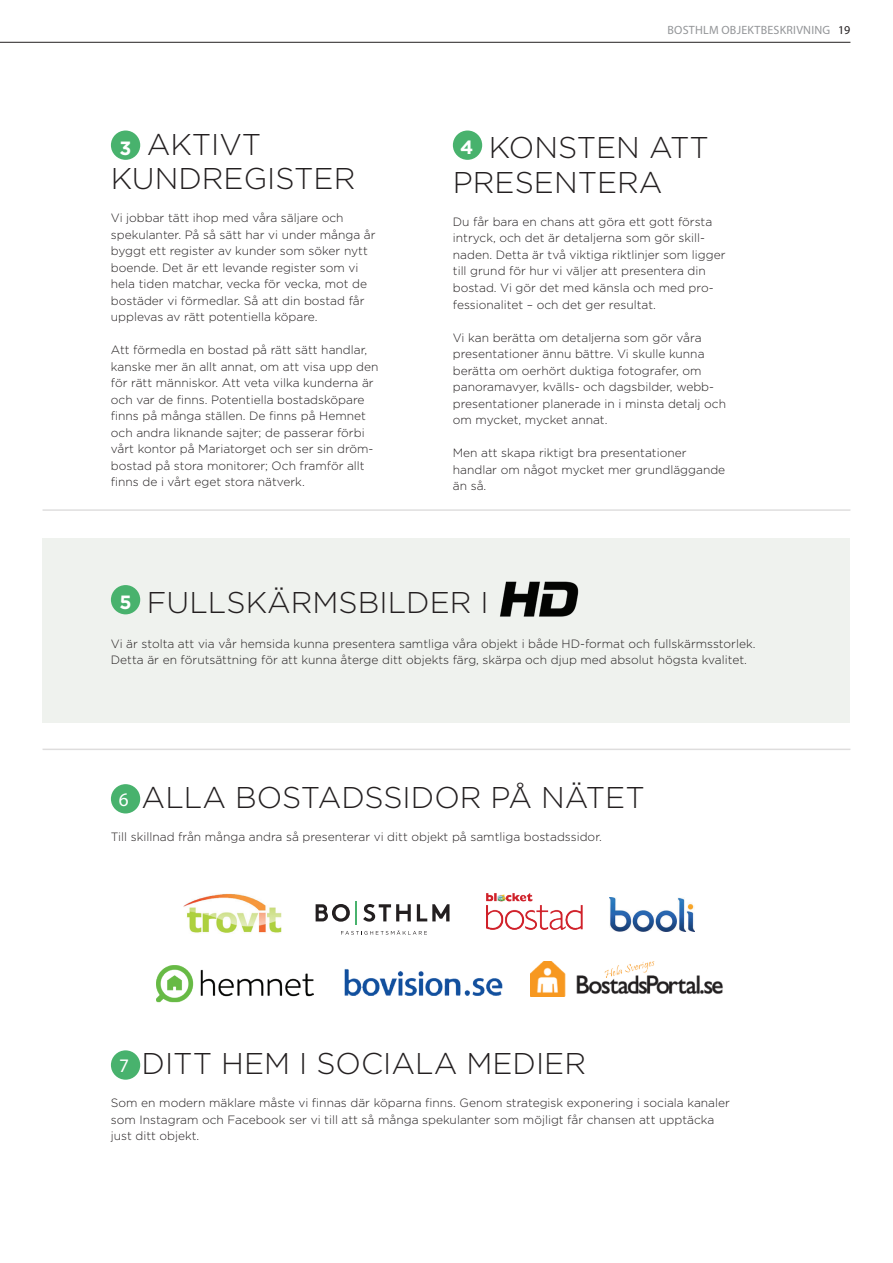
<style>
.page{position:relative;width:893px;height:1263px;background:#fff}
.page>*{position:absolute;margin:0;border:0;box-sizing:border-box;transform-origin:0 0}
.t1{font:300 30px/34.5px "Gotham";color:#231f20}
.t2{font:700 19.2px "Gotham";color:#fff}
.t3{font:19.2px "Myriad Pro";color:#fff}
.t4{font:300 12px/16.5px "Gotham";color:#231f20}
.t5{font:12px "Myriad Pro";letter-spacing:.02em;color:#939598}
.s1{color:#231f20}
</style>
<div class="page">
<div style="left:43px;top:539px;width:807px;height:184px;background:#eff2ee"></div>
<hr style="left:43px;top:749px;width:807px;height:1px;background:#231f20">
<hr style="left:43px;top:509px;width:807px;height:2px;background:#231f20">
<img style="left:500px;top:581px;width:78px;height:36px">
<hr style="left:0;top:42px;width:850px;height:1px;background:#231f20">
<div style="left:111px;top:131px;width:29px;height:29px;background:#48b26d;border-radius:50%"></div>
<div style="left:453px;top:131px;width:29px;height:29px;background:#48b26d;border-radius:50%"></div>
<div style="left:111px;top:585px;width:29px;height:29px;background:#48b26d;border-radius:50%"></div>
<img style="left:486px;top:893px;width:96px;height:36px">
<img style="left:610px;top:898px;width:84px;height:33px">
<img style="left:184px;top:893px;width:98px;height:40px">
<img style="left:530px;top:961px;width:193px;height:35px">
<img style="left:156px;top:965px;width:157px;height:38px">
<img style="left:344px;top:969px;width:159px;height:27px">
<svg style="left:341px;top:930px;width:86px;height:5px"></svg>
<svg style="left:417px;top:904px;width:32px;height:17px"></svg>
<svg style="left:316px;top:904px;width:34px;height:18px"></svg>
<svg style="left:363px;top:904px;width:48px;height:18px"></svg>
<svg style="left:356px;top:901px;width:1px;height:23px"></svg>
<div style="left:111px;top:784px;width:29px;height:29px;background:#48b26d;border-radius:50%"></div>
<div style="left:111px;top:1050px;width:29px;height:30px;background:#48b26d;border-radius:50%"></div>
<p class="t5" style="left:667px;top:23px;width:185px">BOSTHLM OBJEKTBESKRIVNING <span class="s1">19</span></p>
<h1 class="t1" style="left:111px;top:126px;width:246px;text-indent:36px">AKTIVT<br>KUNDREGISTER</h1>
<p class="t4" style="left:111px;top:209px;width:266px">Vi jobbar tätt ihop med våra säljare och spekulanter. På så sätt har vi under många år byggt ett register av kunder som söker nytt boende. Det är ett levande register som vi hela tiden matchar, vecka för vecka, mot de bostäder vi förmedlar. Så att din bostad får upplevas av rätt potentiella köpare.</p>
<p class="t4" style="left:111px;top:341px;width:269px">Att förmedla en bostad på rätt sätt handlar, kanske mer än allt annat, om att visa upp den för rätt människor. Att veta vilka kunderna är och var de finns. Potentiella bostadsköpare finns på många ställen. De finns på Hemnet och andra liknande sajter; de passerar förbi vårt kontor på Mariatorget och ser sin dröm&shy;bostad på stora monitorer; Och framför allt finns de i vårt eget stora nätverk.</p>
<h1 class="t1" style="left:453px;top:130px;width:258px;text-indent:36px">KONSTEN ATT<br>PRESENTERA</h1>
<p class="t4" style="left:453px;top:213px;width:274px">Du får bara en chans att göra ett gott första intryck, och det är detaljerna som gör skill&shy;naden. Detta är två viktiga riktlinjer som ligger till grund för hur vi väljer att presentera din bostad. Vi gör det med känsla och med pro&shy;fessionalitet – och det ger resultat.</p>
<p class="t4" style="left:453px;top:329px;width:275px">Vi kan berätta om detaljerna som gör våra presentationer ännu bättre. Vi skulle kunna berätta om oerhört duktiga fotografer, om panoramavyer, kvälls- och dagsbilder, webb&shy;presentationer planerade in i minsta detalj och om mycket, mycket annat.</p>
<p class="t4" style="left:453px;top:444px;width:274px">Men att skapa riktigt bra presentationer handlar om något mycket mer grundläggande än så.</p>
<h2 class="t2" style="left:119px;top:137px;width:13px">3</h2>
<h2 class="t2" style="left:460px;top:136px;width:15px">4</h2>
<h1 class="t1" style="left:147px;top:584px;width:343px">FULLSKÄRMSBILDER I</h1>
<p class="t4" style="left:111px;top:635px;width:646px">Vi är stolta att via vår hemsida kunna presentera samtliga våra objekt i både HD-format och fullskärmsstorlek.<br>Detta är en förutsättning för att kunna återge ditt objekts färg, skärpa och djup med absolut högsta kvalitet.</p>
<h2 class="t2" style="left:119px;top:591px;width:14px">5</h2>
<h1 class="t1" style="left:142px;top:779px;width:505px">ALLA BOSTADSSIDOR PÅ NÄTET</h1>
<p class="t4" style="left:111px;top:828px;width:492px">Till skillnad från många andra så presenterar vi ditt objekt på samtliga bostadssidor.</p>
<h2 class="t3" style="left:119px;top:788px;width:11px">6</h2>
<h1 class="t1" style="left:142px;top:1046px;width:446px">DITT HEM I SOCIALA MEDIER</h1>
<p class="t4" style="left:111px;top:1094px;width:621px">Som en modern mäklare måste vi finnas där köparna finns. Genom strategisk exponering i sociala kanaler som Instagram och Facebook ser vi till att så många spekulanter som möjligt får chansen att upptäcka just ditt objekt.</p>
<h2 class="t3" style="left:119px;top:1053px;width:11px">7</h2>
</div>
